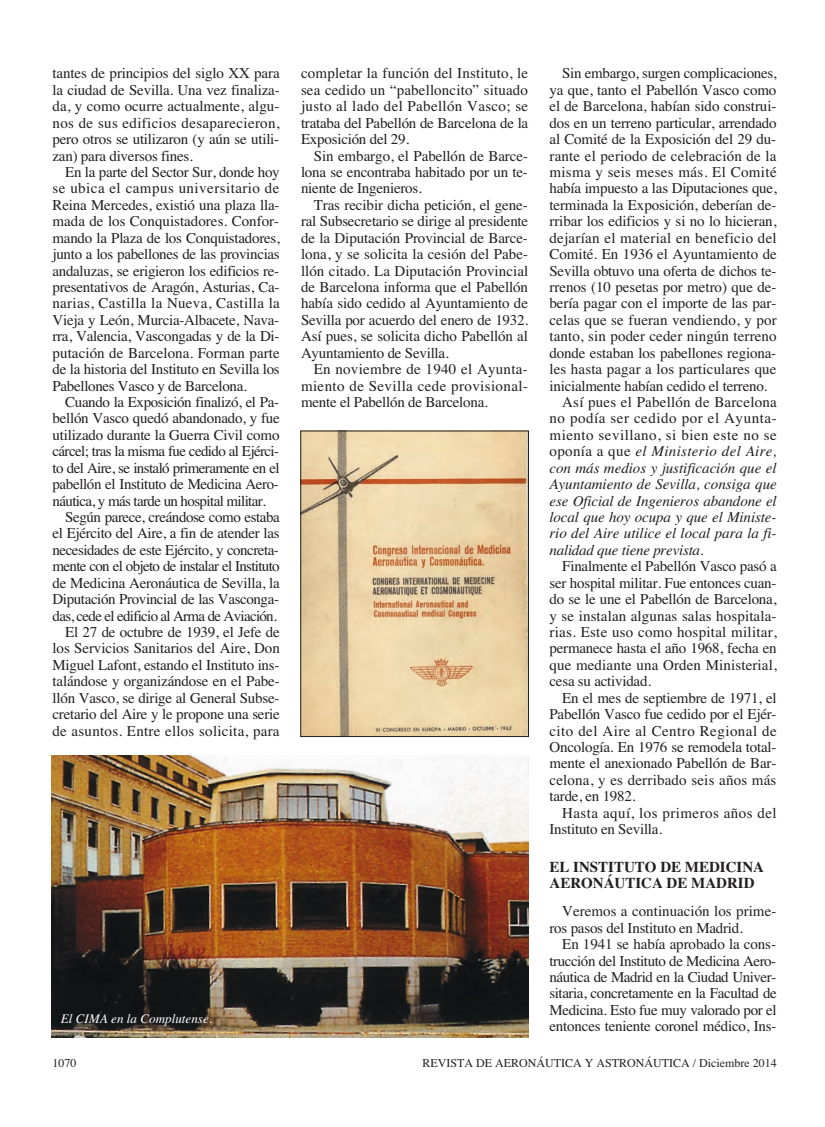
<style>
.page{position:relative;width:825px;height:1127px;background:#fff}
.page>*{position:absolute;margin:0;border:0;box-sizing:border-box;transform-origin:0 0}
.t1{font:15px/16.4px "Times";letter-spacing:-.015em;color:#231f20;text-align:justify}
.t2{font:italic 15px "Times";letter-spacing:-.005em;color:#231f20}
.t3{font:15px "Times";letter-spacing:.01em;color:#231f20}
.t4{font:15px "Times";letter-spacing:.015em;color:#231f20}
.t5{font:15px "Times";letter-spacing:-.04em;color:#231f20}
.t6{font:15px "Times";letter-spacing:.02em;color:#231f20}
.t7{font:15px "Times";letter-spacing:-.045em;color:#231f20}
.t8{font:15px "Times";letter-spacing:.035em;color:#231f20}
.t9{font:15px "Times";letter-spacing:.03em;color:#231f20}
.t10{font:700 15px/16.5px "Times";color:#231f20}
.t11{font:15px "Times";letter-spacing:-.035em;color:#231f20}
.t12{font:15px "Times";letter-spacing:.005em;color:#231f20}
.t13{font:italic 15px "Times";letter-spacing:.025em;color:#231f20}
.t14{font:italic 13.2px "Times";color:#fff}
.t15{font:12px "Times";color:#231f20}
.s1{font-style:normal}
</style>
<div class="page">
<img style="left:300px;top:430px;width:228px;height:305px">
<div style="left:300px;top:431px;width:229px;height:306px;border:1px solid #231f20"></div>
<img style="left:51px;top:755px;width:478px;height:282px">
<p class="t1" style="left:53px;top:67px;width:229px">tantes de principios del siglo XX para la ciudad de Sevilla. Una vez finaliza&shy;da, y como ocurre actualmente, algu&shy;nos de sus edificios desaparecieron, pero otros se utilizaron (y aún se utili&shy;zan) para diversos fines.</p>
<p class="t1" style="left:53px;top:165px;width:229px;text-indent:13px">En la parte del Sector Sur, donde hoy se ubica el campus universitario de Reina Mercedes, existió una plaza lla&shy;mada de los Conquistadores. Confor&shy;mando la Plaza de los Conquistadores, junto a los pabellones de las provincias andaluzas, se erigieron los edificios re&shy;presentativos de Aragón, Asturias, Ca&shy;narias, Castilla la Nueva, Castilla la Vieja y León, Murcia-Albacete, Nava&shy;rra, Valencia, Vascongadas y de la Di&shy;putación de Barcelona. Forman parte de la historia del Instituto en Sevilla los Pabellones Vasco y de Barcelona.</p>
<p class="t1" style="left:65px;top:395px;width:215px">Cuando la Exposición finalizó, el Pa-</p>
<p class="t1" style="left:53px;top:412px;width:229px">bellón Vasco quedó abandonado, y fue</p>
<p class="t1" style="left:53px;top:428px;width:228px">utilizado durante la Guerra Civil como</p>
<p class="t5" style="left:53px;top:446px;width:228px">cárcel; tras la misma fue cedido al Ejérci-</p>
<p class="t5" style="left:53px;top:462px;width:229px">to del Aire, se instaló primeramente en el</p>
<p class="t1" style="left:53px;top:477px;width:228px">pabellón el Instituto de Medicina Aero-</p>
<p class="t5" style="left:53px;top:495px;width:215px">náutica, y más tarde un hospital militar.</p>
<p class="t1" style="left:65px;top:510px;width:216px">Según parece, creándose como estaba</p>
<p class="t1" style="left:53px;top:527px;width:228px">el Ejército del Aire, a fin de atender las</p>
<p class="t11" style="left:53px;top:544px;width:228px">necesidades de este Ejército, y concreta-</p>
<p class="t7" style="left:53px;top:561px;width:229px">mente con el objeto de instalar el Instituto</p>
<p class="t1" style="left:53px;top:576px;width:229px">de Medicina Aeronáutica de Sevilla, la</p>
<p class="t1" style="left:53px;top:592px;width:228px">Diputación Provincial de las Vasconga-</p>
<p class="t7" style="left:53px;top:610px;width:226px">das, cede el edificio al Arma de Aviación.</p>
<p class="t1" style="left:65px;top:625px;width:216px">El 27 de octubre de 1939, el Jefe de</p>
<p class="t1" style="left:53px;top:642px;width:229px">los Servicios Sanitarios del Aire, Don</p>
<p class="t1" style="left:53px;top:658px;width:228px">Miguel Lafont, estando el Instituto ins-</p>
<p class="t1" style="left:53px;top:674px;width:229px">talándose y organizándose en el Pabe-</p>
<p class="t1" style="left:53px;top:691px;width:228px">llón Vasco, se dirige al General Subse-</p>
<p class="t1" style="left:53px;top:707px;width:229px">cretario del Aire y le propone una serie</p>
<p class="t4" style="left:53px;top:725px;width:229px">de asuntos. Entre ellos solicita, para</p>
<p class="t1" style="left:301px;top:67px;width:229px">completar la función del Instituto, le sea cedido un “pabelloncito” situado justo al lado del Pabellón Vasco; se trataba del Pabellón de Barcelona de la Exposición del 29.</p>
<p class="t1" style="left:301px;top:149px;width:229px;text-indent:13px">Sin embargo, el Pabellón de Barce&shy;lona se encontraba habitado por un te&shy;niente de Ingenieros.</p>
<p class="t1" style="left:301px;top:198px;width:229px;text-indent:13px">Tras recibir dicha petición, el gene&shy;ral Subsecretario se dirige al presidente de la Diputación Provincial de Barce&shy;lona, y se solicita la cesión del Pabe&shy;llón citado. La Diputación Provincial de Barcelona informa que el Pabellón había sido cedido al Ayuntamiento de Sevilla por acuerdo del enero de 1932.<br>Así pues, se solicita dicho Pabellón al Ayuntamiento de Sevilla.</p>
<p class="t1" style="left:301px;top:362px;width:228px;text-indent:13px">En noviembre de 1940 el Ayunta&shy;miento de Sevilla cede provisional&shy;mente el Pabellón de Barcelona.</p>
<p class="t14" style="left:61px;top:1013px;width:153px">El CIMA en la Complutense.</p>
<p class="t1" style="left:562px;top:67px;width:216px">Sin embargo, surgen complicaciones,</p>
<p class="t1" style="left:549px;top:83px;width:228px">ya que, tanto el Pabellón Vasco como</p>
<p class="t1" style="left:549px;top:100px;width:228px">el de Barcelona, habían sido construi-</p>
<p class="t1" style="left:549px;top:116px;width:229px">dos en un terreno particular, arrendado</p>
<p class="t1" style="left:549px;top:132px;width:228px">al Comité de la Exposición del 29 du-</p>
<p class="t4" style="left:549px;top:150px;width:229px">rante el periodo de celebración de la</p>
<p class="t6" style="left:549px;top:167px;width:229px">misma y seis meses más. El Comité</p>
<p class="t1" style="left:549px;top:182px;width:229px">había impuesto a las Diputaciones que,</p>
<p class="t1" style="left:549px;top:198px;width:228px">terminada la Exposición, deberían de-</p>
<p class="t1" style="left:549px;top:214px;width:228px">rribar los edificios y si no lo hicieran,</p>
<p class="t6" style="left:549px;top:232px;width:229px">dejarían el material en beneficio del</p>
<p class="t1" style="left:549px;top:247px;width:229px">Comité. En 1936 el Ayuntamiento de</p>
<p class="t1" style="left:549px;top:264px;width:228px">Sevilla obtuvo una oferta de dichos te-</p>
<p class="t1" style="left:549px;top:280px;width:229px">rrenos (10 pesetas por metro) que de-</p>
<p class="t1" style="left:549px;top:297px;width:228px">bería pagar con el importe de las par-</p>
<p class="t3" style="left:549px;top:314px;width:229px">celas que se fueran vendiendo, y por</p>
<p class="t12" style="left:549px;top:331px;width:229px">tanto, sin poder ceder ningún terreno</p>
<p class="t1" style="left:549px;top:346px;width:228px">donde estaban los pabellones regiona-</p>
<p class="t3" style="left:549px;top:364px;width:229px">les hasta pagar a los particulares que</p>
<p class="t1" style="left:549px;top:379px;width:219px">inicialmente habían cedido el terreno.</p>
<p class="t4" style="left:562px;top:396px;width:216px">Así pues el Pabellón de Barcelona</p>
<p class="t8" style="left:549px;top:413px;width:229px">no podía ser cedido por el Ayunta-</p>
<p class="t8" style="left:549px;top:429px;width:229px">miento sevillano, si bien este no se</p>
<p class="t13" style="left:549px;top:446px;width:229px"><span class="s1">oponía a que</span> el Ministerio del Aire,</p>
<p class="t2" style="left:549px;top:462px;width:229px">con más medios y justificación que el</p>
<p class="t2" style="left:549px;top:479px;width:229px">Ayuntamiento de Sevilla, consiga que</p>
<p class="t2" style="left:549px;top:495px;width:229px">ese Oficial de Ingenieros abandone el</p>
<p class="t2" style="left:549px;top:511px;width:228px">local que hoy ocupa y que el Ministe-</p>
<p class="t2" style="left:549px;top:528px;width:229px">rio del Aire utilice el local para la fi-</p>
<p class="t2" style="left:549px;top:544px;width:156px">nalidad que tiene prevista<span class="s1">.</span></p>
<p class="t1" style="left:562px;top:559px;width:216px">Finalmente el Pabellón Vasco pasó a</p>
<p class="t1" style="left:549px;top:576px;width:229px">ser hospital militar. Fue entonces cuan-</p>
<p class="t1" style="left:549px;top:592px;width:228px">do se le une el Pabellón de Barcelona,</p>
<p class="t3" style="left:549px;top:610px;width:228px">y se instalan algunas salas hospitala-</p>
<p class="t6" style="left:549px;top:626px;width:229px">rias. Este uso como hospital militar,</p>
<p class="t1" style="left:549px;top:642px;width:229px">permanece hasta el año 1968, fecha en</p>
<p class="t3" style="left:549px;top:659px;width:229px">que mediante una Orden Ministerial,</p>
<p class="t1" style="left:549px;top:674px;width:103px">cesa su actividad.</p>
<p class="t1" style="left:562px;top:691px;width:216px">En el mes de septiembre de 1971, el</p>
<p class="t1" style="left:549px;top:707px;width:228px">Pabellón Vasco fue cedido por el Ejér-</p>
<p class="t9" style="left:549px;top:725px;width:229px">cito del Aire al Centro Regional de</p>
<p class="t1" style="left:549px;top:740px;width:228px">Oncología. En 1976 se remodela total-</p>
<p class="t1" style="left:549px;top:757px;width:228px">mente el anexionado Pabellón de Bar-</p>
<p class="t4" style="left:549px;top:774px;width:228px">celona, y es derribado seis años más</p>
<p class="t1" style="left:549px;top:789px;width:87px">tarde, en 1982.</p>
<p class="t9" style="left:562px;top:807px;width:216px">Hasta aquí, los primeros años del</p>
<p class="t1" style="left:549px;top:822px;width:114px">Instituto en Sevilla.</p>
<p class="t10" style="left:549px;top:859px;width:216px">EL INSTITUTO DE MEDICINA<br>AERONÁUTICA DE MADRID</p>
<p class="t1" style="left:549px;top:904px;width:228px;text-indent:13px">Veremos a continuación los prime&shy;ros pasos del Instituto en Madrid.</p>
<p class="t1" style="left:549px;top:937px;width:229px;text-indent:13px">En 1941 se había aprobado la cons&shy;trucción del Instituto de Medicina Aero&shy;náutica de Madrid en la Ciudad Univer&shy;sitaria, concretamente en la Facultad de Medicina. Esto fue muy valorado por el entonces teniente coronel médico, Ins-</p>
<p class="t15" style="left:53px;top:1059px;width:25px">1070</p>
<p class="t15" style="left:422px;top:1059px;width:356px">REVISTA DE AERONÁUTICA Y ASTRONÁUTICA / Diciembre 2014</p>
</div>
